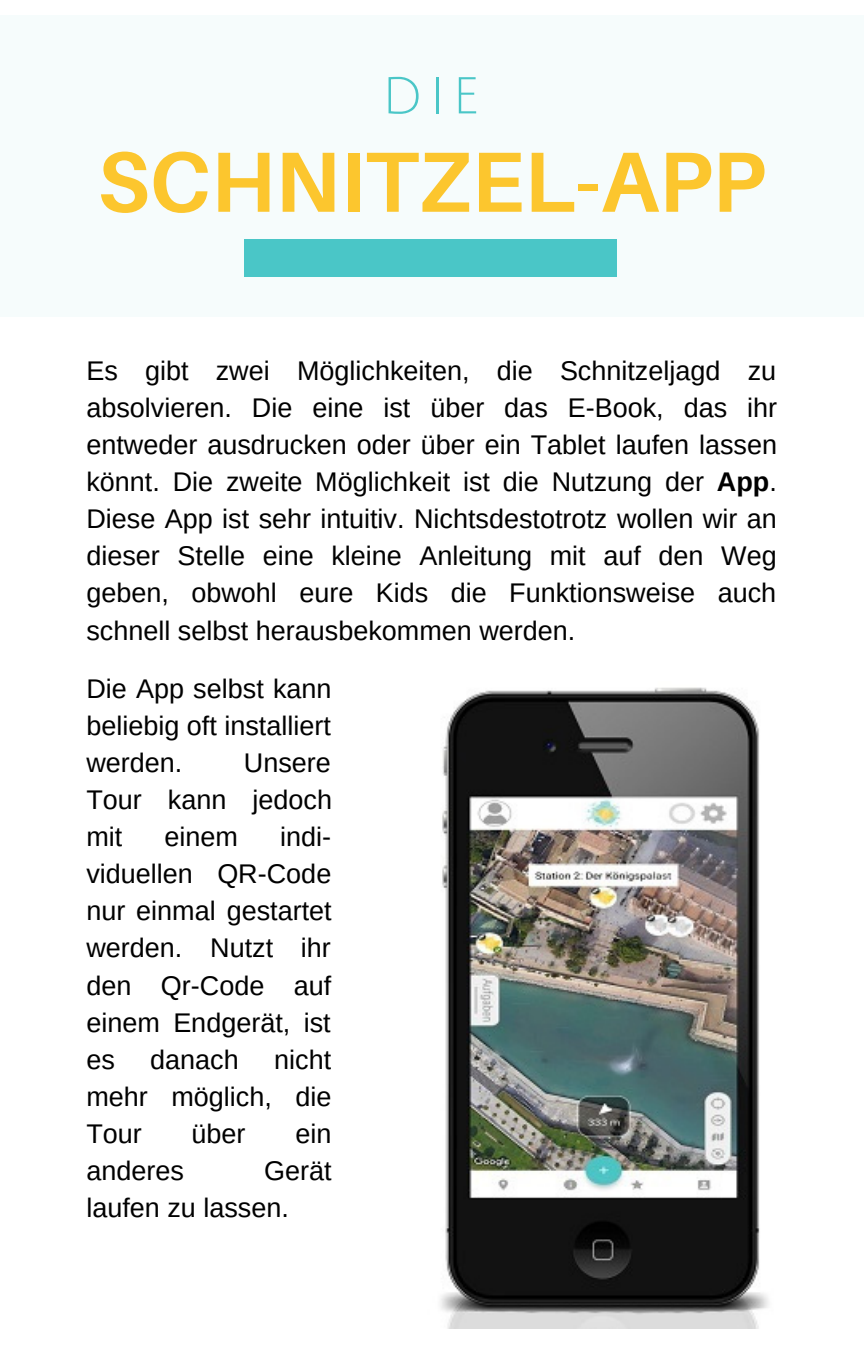
<style>
.page{position:relative;width:864px;height:1350px;background:#fff}
.page>*{position:absolute;margin:0;border:0;box-sizing:border-box;transform-origin:0 0}
.t1{font:700 85.5px "Aileron";color:#fcc62e}
.t2{font:50.62px "Julius Sans One";color:#4ac6c7}
.t3{font:27px/37.1px "Arimo";color:#000;text-align:justify}
.s1{font-weight:700}
</style>
<div class="page">
<div style="left:0;top:15px;width:864px;height:302px;background:#f6fcfc"></div>
<div style="left:244px;top:239px;width:373px;height:38px;background:#4ac6c7"></div>
<img style="left:440px;top:687px;width:329px;height:641px">
<h2 class="t2" style="left:382px;top:70px;width:99px">DIE</h2>
<h1 class="t1" style="left:97px;top:129px;width:669px">SCHNITZEL-APP</h1>
<p class="t3" style="left:86px;top:352px;width:692px">Es gibt zwei Möglichkeiten, die Schnitzeljagd zu absolvieren. Die eine ist über das E-Book, das ihr entweder ausdrucken oder über ein Tablet laufen lassen könnt. Die zweite Möglichkeit ist die Nutzung der <span class="s1">App</span>.<br>Diese App ist sehr intuitiv. Nichtsdestotrotz wollen wir an dieser Stelle eine kleine Anleitung mit auf den Weg geben, obwohl eure Kids die Funktionsweise auch schnell selbst herausbekommen werden.</p>
<p class="t3" style="left:86px;top:670px;width:247px">Die App selbst kann beliebig oft installiert werden.</p>
<p class="t3" style="left:86px;top:744px;width:247px;text-indent:158px">Unsere Tour kann jedoch mit</p>
<p class="t3" style="left:86px;top:818px;width:247px;text-indent:194px">indi&shy;viduellen QR-Code nur einmal gestartet werden. Nutzt ihr den Qr-Code auf einem Endgerät, ist es</p>
<p class="t3" style="left:164px;top:818px;width:75px">einem</p>
<p class="t3" style="left:86px;top:1041px;width:247px;text-indent:188px">nicht mehr möglich, die Tour</p>
<p class="t3" style="left:150px;top:1041px;width:90px">danach</p>
<p class="t3" style="left:192px;top:1115px;width:56px">über</p>
<p class="t3" style="left:295px;top:1115px;width:38px">ein</p>
<p class="t3" style="left:86px;top:1152px;width:99px">anderes</p>
<p class="t3" style="left:86px;top:1152px;width:247px;text-indent:178px">Gerät laufen zu lassen.</p>
</div>
